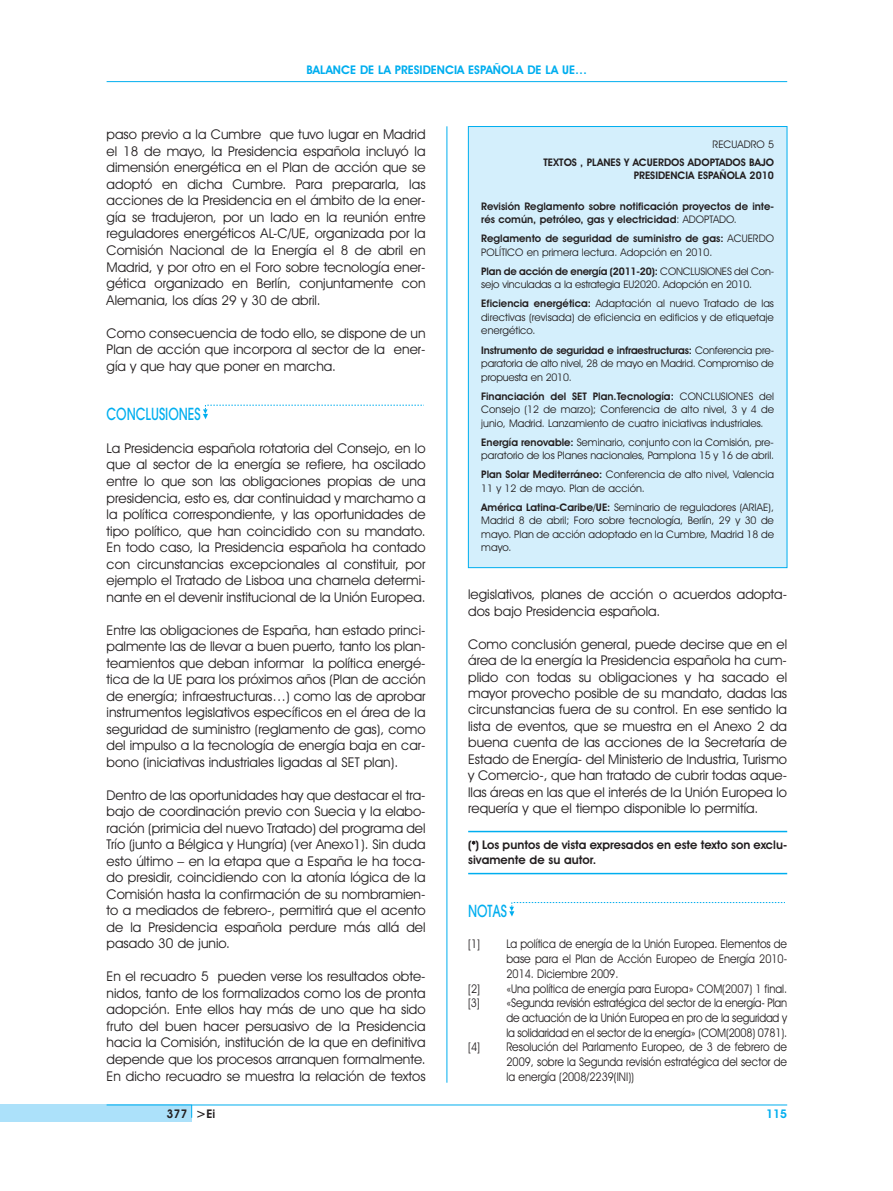
<style>
.page{position:relative;width:893px;height:1191px;background:#fff}
.page>*{position:absolute;margin:0;border:0;box-sizing:border-box;transform-origin:0 0}
.t1{font:500 16.5px "Avant Garde";color:#00aeef;scale:.75 1}
.t2{font:13.5px/16.5px "Avant Garde IT Cby BT";color:#231f20;text-align:justify}
.t3{font:12px/14.7px "Avant Garde IT Cby BT";color:#231f20;text-align:justify;scale:.9 1}
.t4{font:600 12px/15px "Avant Garde IT Cby BT";color:#231f20}
.t5{font:600 12px "Avant Garde IT Cby BT";color:#00aeef}
.t6{font:10.5px/13.5px "Avant Garde IT Cby BT";color:#231f20}
.t7{font:600 10.5px/13.5px "Avant Garde IT Cby BT";color:#231f20;text-align:right}
.s1{font-weight:400}
.s2{font-weight:600}
.s3{font-size:12.75px}
</style>
<div class="page">
<hr style="left:107px;top:81px;width:680px;height:1px;background:#00aeef">
<svg style="left:203px;top:404px;width:219px;height:15px"></svg>
<hr style="left:468px;top:830px;width:319px;height:2px;background:#00aeef">
<hr style="left:468px;top:872px;width:319px;height:2px;background:#00aeef">
<svg style="left:509px;top:902px;width:276px;height:14px"></svg>
<hr style="left:446px;top:126px;width:1px;height:956px;background:#00aeef">
<div style="left:0;top:1104px;width:192px;height:17px;background:#ace1fa"></div>
<hr style="left:107px;top:1104px;width:680px;height:1px;background:#00aeef">
<svg style="left:191px;top:1104px;width:1px;height:13px"></svg>
<div style="left:468px;top:126px;width:319px;height:441px;background:#d4effc"></div>
<div style="left:468px;top:126px;width:319px;height:441px;border:1px solid #00aeef"></div>
<p class="t5" style="left:306px;top:65px;width:282px">BALANCE DE LA PRESIDENCIA ESPAÑOLA DE LA UE…</p>
<p class="t2" style="left:107px;top:128px;width:320px">paso previo a la Cumbre que tuvo lugar en Madrid el 18 de mayo, la Presidencia española incluyó la dimensión energética en el Plan de acción que se adoptó en dicha Cumbre. Para prepararla, las acciones de la Presidencia en el ámbito de la ener&shy;gía se tradujeron, por un lado en la reunión entre reguladores energéticos AL-C/UE, organizada por la Comisión Nacional de la Energía el 8 de abril en Madrid, y por otro en el Foro sobre tecnología ener&shy;gética organizado en Berlín, conjuntamente con Alemania, los días 29 y 30 de abril.</p>
<p class="t2" style="left:107px;top:326px;width:320px">Como consecuencia de todo ello, se dispone de un Plan de acción que incorpora al sector de la ener&shy;gía y que hay que poner en marcha.</p>
<p class="t1" style="left:107px;top:407px;width:127px">CONCLUSIONES</p>
<p class="t2" style="left:107px;top:441px;width:320px">La Presidencia española rotatoria del Consejo, en lo que al sector de la energía se refiere, ha oscilado entre lo que son las obligaciones propias de una presidencia, esto es, dar continuidad y marchamo a la política correspondiente, y las oportunidades de tipo político, que han coincidido con su mandato.<br>En todo caso, la Presidencia española ha contado con circunstancias excepcionales al constituir, por ejemplo el Tratado de Lisboa una charnela determi&shy;nante en el devenir institucional de la Unión Europea.</p>
<p class="t2" style="left:107px;top:623px;width:320px">Entre las obligaciones de España, han estado princi&shy;palmente las de llevar a buen puerto, tanto los plan&shy;teamientos que deban informar la política energé&shy;tica de la UE para los próximos años (Plan de acción de energía; infraestructuras…) como las de aprobar instrumentos legislativos específicos en el área de la seguridad de suministro (reglamento de gas), como del impulso a la tecnología de energía baja en car&shy;bono (iniciativas industriales ligadas al SET plan).</p>
<p class="t2" style="left:107px;top:788px;width:320px">Dentro de las oportunidades hay que destacar el tra&shy;bajo de coordinación previo con Suecia y la elabo&shy;ración (primicia del nuevo Tratado) del programa del Trío (junto a Bélgica y Hungría) (ver Anexo1). Sin duda esto último – en la etapa que a España le ha toca&shy;do presidir, coincidiendo con la atonía lógica de la Comisión hasta la confirmación de su nombramien&shy;to a mediados de febrero-, permitirá que el acento de la Presidencia española perdure más allá del pasado 30 de junio.</p>
<p class="t2" style="left:107px;top:969px;width:320px">En el recuadro 5 pueden verse los resultados obte&shy;nidos, tanto de los formalizados como los de pronta adopción. Ente ellos hay más de uno que ha sido fruto del buen hacer persuasivo de la Presidencia hacia la Comisión, institución de la que en definitiva depende que los procesos arranquen formalmente.<br>En dicho recuadro se muestra la relación de textos</p>
<p class="t6" style="left:712px;top:138px;width:63px">RECUADRO 5</p>
<p class="t7" style="left:543px;top:156px;width:232px">TEXTOS , PLANES Y ACUERDOS ADOPTADOS BAJO<br>PRESIDENCIA ESPAÑOLA 2010</p>
<p class="t7" style="left:481px;top:200px;width:294px;text-align:left">Revisión Reglamento sobre notificación proyectos de inte&shy;rés común, petróleo, gas y electricidad<span class="s1">: ADOPTADO.</span></p>
<p class="t6" style="left:481px;top:233px;width:294px"><span class="s2">Reglamento de seguridad de suministro de gas:</span> ACUERDO<br>POLÍTICO en primera lectura. Adopción en 2010.</p>
<p class="t6" style="left:481px;top:265px;width:294px"><span class="s2">Plan de acción de energía (2011-20):</span> CONCLUSIONES del Con&shy;sejo vinculadas a la estrategia EU2020. Adopción en 2010.</p>
<p class="t6" style="left:481px;top:298px;width:294px;text-align:justify"><span class="s2">Eficiencia energética:</span> Adaptación al nuevo Tratado de las directivas (revisada) de eficiencia en edificios y de etiquetaje energético.</p>
<p class="t6" style="left:481px;top:344px;width:294px;text-align:justify"><span class="s2">Instrumento de seguridad e infraestructuras:</span> Conferencia pre&shy;paratoria de alto nivel, 28 de mayo en Madrid. Compromiso de propuesta en 2010.</p>
<p class="t6" style="left:481px;top:390px;width:294px;text-align:justify"><span class="s2">Financiación del SET Plan.Tecnología:</span> CONCLUSIONES del Consejo (12 de marzo); Conferencia de alto nivel, 3 y 4 de junio, Madrid. Lanzamiento de cuatro iniciativas industriales.</p>
<p class="t6" style="left:481px;top:436px;width:294px"><span class="s2">Energía renovable:</span> Seminario, conjunto con la Comisión, pre&shy;paratorio de los Planes nacionales, Pamplona 15 y 16 de abril.</p>
<p class="t6" style="left:481px;top:468px;width:294px"><span class="s2">Plan Solar Mediterráneo:</span> Conferencia de alto nivel, Valencia<br>11 y 12 de mayo. Plan de acción.</p>
<p class="t6" style="left:481px;top:501px;width:294px;text-align:justify"><span class="s2">América Latina-Caribe/UE:</span> Seminario de reguladores (ARIAE), Madrid 8 de abril; Foro sobre tecnología, Berlín, 29 y 30 de mayo. Plan de acción adoptado en la Cumbre, Madrid 18 de mayo.</p>
<p class="t2" style="left:468px;top:587px;width:320px">legislativos, planes de acción o acuerdos adopta&shy;dos bajo Presidencia española.</p>
<p class="t2" style="left:468px;top:637px;width:320px">Como conclusión general, puede decirse que en el área de la energía la Presidencia española ha cum&shy;plido con todas su obligaciones y ha sacado el mayor provecho posible de su mandato, dadas las circunstancias fuera de su control. En ese sentido la lista de eventos, que se muestra en el Anexo 2 da buena cuenta de las acciones de la Secretaría de Estado de Energía- del Ministerio de Industria, Turismo y Comercio-, que han tratado de cubrir todas aque&shy;llas áreas en las que el interés de la Unión Europea lo requería y que el tiempo disponible lo permitía.</p>
<p class="t4" style="left:468px;top:838px;width:320px">(∗) Los puntos de vista expresados en este texto son exclu&shy;sivamente de su autor.</p>
<p class="t1" style="left:468px;top:904px;width:53px">NOTAS</p>
<p class="t3" style="left:468px;top:937px;width:15px">[1]</p>
<p class="t3" style="left:506px;top:937px;width:313px">La política de energía de la Unión Europea. Elementos de base para el Plan de Acción Europeo de Energía 2010- 2014. Diciembre 2009.</p>
<p class="t3" style="left:468px;top:982px;width:15px">[2]</p>
<p class="t3" style="left:506px;top:982px;width:313px">«Una política de energía para Europa» COM(2007) 1 final.</p>
<p class="t3" style="left:468px;top:996px;width:14px">[3]</p>
<p class="t3" style="left:506px;top:996px;width:313px">«Segunda revisión estratégica del sector de la energía- Plan de actuación de la Unión Europea en pro de la seguridad y la solidaridad en el sector de la energía» (COM(2008) 0781).</p>
<p class="t3" style="left:468px;top:1040px;width:15px">[4]</p>
<p class="t3" style="left:506px;top:1040px;width:313px">Resolución del Parlamento Europeo, de 3 de febrero de 2009, sobre la Segunda revisión estratégica del sector de la energía (2008/2239(INI))</p>
<p class="t4" style="left:166px;top:1107px;width:50px">377 <span class="s3">&gt;</span>Ei</p>
<p class="t5" style="left:766px;top:1108px;width:22px">115</p>
</div>
